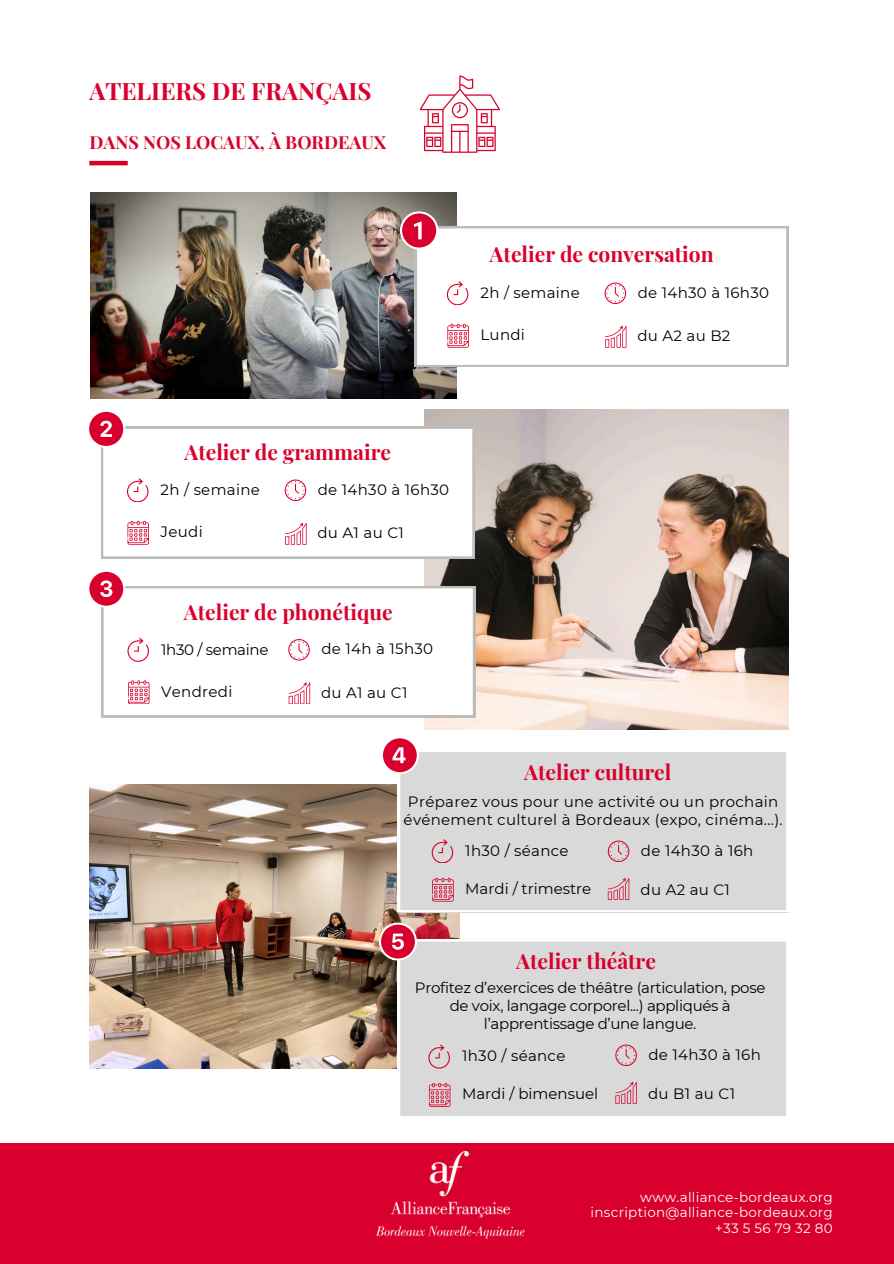
<style>
.page{position:relative;width:894px;height:1264px;background:#fff}
.page>*{position:absolute;margin:0;border:0;box-sizing:border-box;transform-origin:0 0}
.t1{font:700 24px "Playfair Display";color:#da002e}
.t2{font:700 21px "Playfair Display";color:#da002e}
.t3{font:700 18px "Playfair Display";color:#da002e}
.t4{font:15px/18px "Montserrat";letter-spacing:.02em;color:#000}
.t5{font:15px/18px "Montserrat";letter-spacing:-.02em;color:#000;text-align:center}
.t6{font:15px "Montserrat";color:#000}
.t7{font:13.5px "Montserrat";letter-spacing:.02em;color:#fff}
</style>
<div class="page">
<div style="left:0;top:1143px;width:893px;height:120px;background:#da002e"></div>
<img style="left:377px;top:1151px;width:147px;height:86px">
<hr style="left:89px;top:161px;width:39px;height:4px;background:#da002e">
<svg style="left:419px;top:75px;width:81px;height:78px"></svg>
<img style="left:89px;top:784px;width:370px;height:284px">
<img style="left:90px;top:192px;width:366px;height:206px">
<svg style="left:415px;top:226px;width:373px;height:141px"></svg>
<svg style="left:400px;top:211px;width:38px;height:38px"></svg>
<img style="left:425px;top:409px;width:363px;height:321px">
<svg style="left:447px;top:324px;width:21px;height:23px"></svg>
<svg style="left:604px;top:282px;width:21px;height:22px"></svg>
<svg style="left:604px;top:326px;width:22px;height:21px"></svg>
<svg style="left:447px;top:281px;width:21px;height:24px"></svg>
<svg style="left:101px;top:426px;width:373px;height:132px"></svg>
<svg style="left:127px;top:521px;width:22px;height:23px"></svg>
<svg style="left:284px;top:479px;width:22px;height:22px"></svg>
<svg style="left:285px;top:523px;width:21px;height:21px"></svg>
<svg style="left:127px;top:478px;width:21px;height:24px"></svg>
<svg style="left:101px;top:586px;width:374px;height:131px"></svg>
<svg style="left:128px;top:680px;width:21px;height:24px"></svg>
<svg style="left:288px;top:639px;width:21px;height:21px"></svg>
<svg style="left:288px;top:682px;width:22px;height:21px"></svg>
<svg style="left:127px;top:637px;width:22px;height:24px"></svg>
<svg style="left:89px;top:411px;width:36px;height:37px"></svg>
<svg style="left:89px;top:571px;width:36px;height:37px"></svg>
<div style="left:398px;top:752px;width:388px;height:160px;background:#d9d9d9"></div>
<svg style="left:382px;top:738px;width:37px;height:36px"></svg>
<svg style="left:432px;top:877px;width:21px;height:24px"></svg>
<svg style="left:607px;top:840px;width:22px;height:22px"></svg>
<svg style="left:607px;top:878px;width:22px;height:21px"></svg>
<svg style="left:431px;top:839px;width:22px;height:23px"></svg>
<div style="left:398px;top:939px;width:388px;height:177px;background:#d9d9d9"></div>
<svg style="left:378px;top:922px;width:39px;height:38px"></svg>
<svg style="left:429px;top:1082px;width:21px;height:24px"></svg>
<svg style="left:615px;top:1044px;width:21px;height:21px"></svg>
<svg style="left:615px;top:1081px;width:21px;height:22px"></svg>
<svg style="left:428px;top:1044px;width:21px;height:24px"></svg>
<h2 class="t1" style="left:89px;top:74px;width:283px">ATELIERS DE FRANÇAIS</h2>
<p class="t3" style="left:89px;top:130px;width:298px">DANS NOS LOCAUX, À BORDEAUX</p>
<p class="t2" style="left:489px;top:239px;width:225px">Atelier de conversation</p>
<p class="t4" style="left:480px;top:284px;width:101px">2h / semaine</p>
<p class="t4" style="left:480px;top:326px;width:46px">Lundi</p>
<p class="t4" style="left:637px;top:283px;width:133px">de 14h30 à 16h30</p>
<p class="t4" style="left:637px;top:327px;width:95px">du A2 au B2</p>
<h3 class="t2" style="left:184px;top:437px;width:208px">Atelier de grammaire</h3>
<p class="t4" style="left:160px;top:480px;width:101px">2h / semaine</p>
<h2 class="t4" style="left:160px;top:523px;width:44px">Jeudi</h2>
<p class="t4" style="left:318px;top:480px;width:133px">de 14h30 à 16h30</p>
<p class="t4" style="left:317px;top:524px;width:88px">du A1 au C1</p>
<p class="t2" style="left:184px;top:597px;width:210px">Atelier de phonétique</p>
<p class="t5" style="left:161px;top:640px;width:109px">1h30 / semaine</p>
<p class="t4" style="left:161px;top:682px;width:73px">Vendredi</p>
<p class="t4" style="left:321px;top:640px;width:113px">de 14h à 15h30</p>
<p class="t4" style="left:321px;top:683px;width:88px">du A1 au C1</p>
<p class="t2" style="left:524px;top:757px;width:149px">Atelier culturel</p>
<p class="t4" style="left:403px;top:792px;width:380px">Préparez vous pour une activité ou un prochain événement culturel à Bordeaux (expo, cinéma...).</p>
<p class="t4" style="left:465px;top:841px;width:105px">1h30 / séance</p>
<h2 class="t6" style="left:465px;top:879px;width:127px">Mardi / trimestre</h2>
<p class="t4" style="left:640px;top:841px;width:114px">de 14h30 à 16h</p>
<p class="t4" style="left:640px;top:880px;width:91px">du A2 au C1</p>
<p class="t2" style="left:516px;top:945px;width:141px">Atelier théâtre</p>
<p class="t5" style="left:415px;top:978px;width:352px">Profitez d’exercices de théâtre (articulation, pose de voix, langage corporel...) appliqués à l’apprentissage d’une langue.</p>
<p class="t4" style="left:648px;top:1045px;width:114px">de 14h30 à 16h</p>
<p class="t4" style="left:462px;top:1046px;width:105px">1h30 / séance</p>
<p class="t6" style="left:462px;top:1084px;width:138px">Mardi / bimensuel</p>
<p class="t4" style="left:648px;top:1084px;width:88px">du B1 au C1</p>
<p class="t7" style="left:640px;top:1188px;width:194px">www.alliance-bordeaux.org</p>
<p class="t7" style="left:590px;top:1204px;width:243px">inscription@alliance-bordeaux.org</p>
<p class="t7" style="left:715px;top:1219px;width:119px">+33 5 56 79 32 80</p>
</div>
